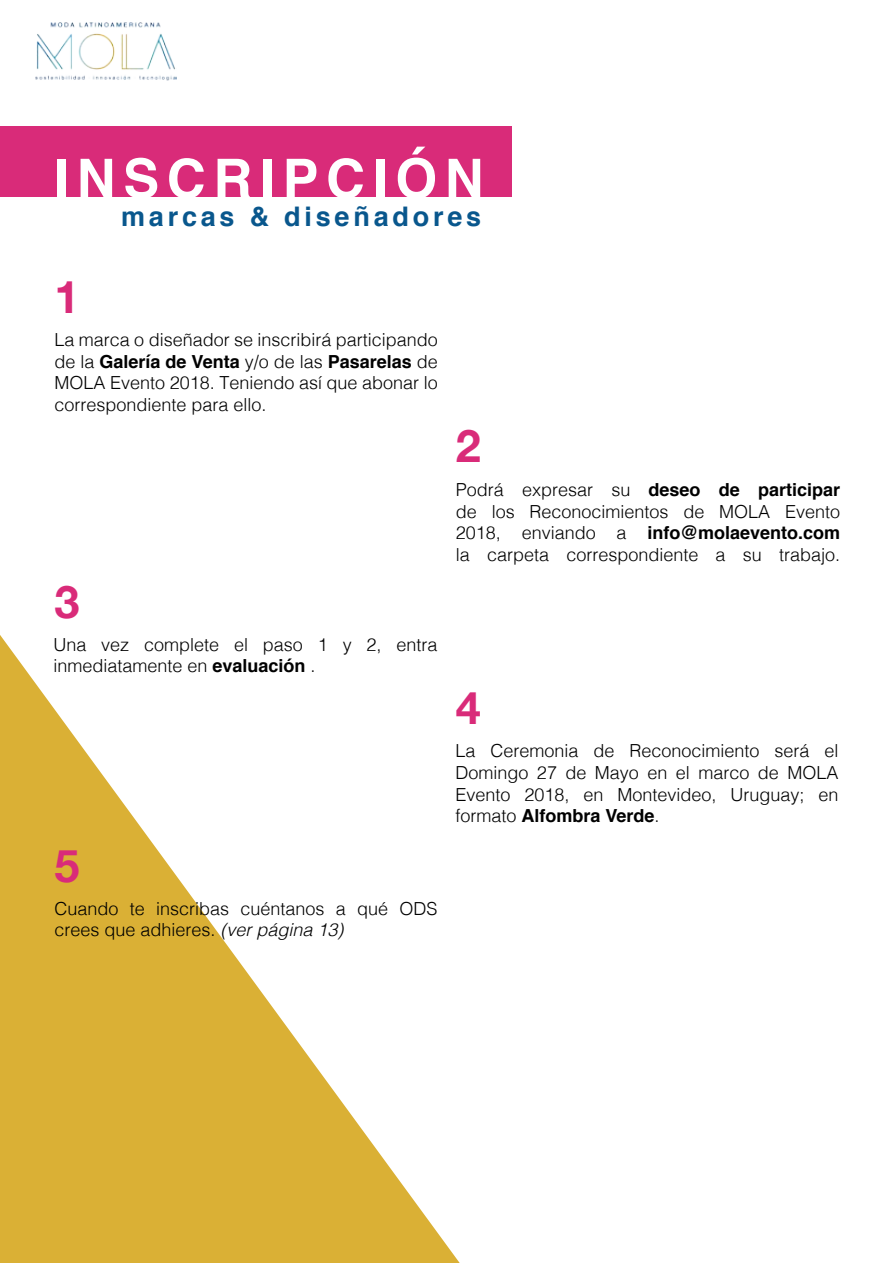
<style>
.page{position:relative;width:893px;height:1263px;background:#fff}
.page>*{position:absolute;margin:0;border:0;box-sizing:border-box;transform-origin:0 0}
.t1{font:700 54px "Helvetica";letter-spacing:.14em;color:#fff}
.t2{font:700 45px "Helvetica Neue";color:#d92b79}
.t3{font:700 27px "Helvetica";letter-spacing:.14em;color:#09578d}
.t4{font:300 18px/21.6px "Helvetica";color:#000;text-align:justify}
.s1{font-weight:700}
.s2{font-style:italic}
</style>
<div class="page">
<img style="left:35px;top:22px;width:141px;height:59px">
<div style="left:0;top:126px;width:511px;height:70px;background:#d92b79"></div>
<svg style="left:0;top:635px;width:460px;height:628px;fill:#dab035"></svg>
<hr style="left:892px;top:589px;width:1px;height:71px;background:#5abedc">
<h1 class="t1" style="left:54px;top:135px;width:431px">INSCRIPCIÓN</h1>
<h3 class="t3" style="left:121px;top:195px;width:361px">marcas &amp; diseñadores</h3>
<h2 class="t2" style="left:54px;top:261px;width:27px">1</h2>
<p class="t4" style="left:54px;top:328px;width:385px">La marca o diseñador se inscribirá participando de la <span class="s1">Galería de Venta</span> y/o de las <span class="s1">Pasarelas</span> de MOLA Evento 2018. Teniendo así que abonar lo correspondiente para ello.</p>
<h2 class="t2" style="left:54px;top:566px;width:27px">3</h2>
<p class="t4" style="left:53px;top:632px;width:386px">Una vez complete el paso 1 y 2, entra inmediatamente en <span class="s1">evaluación</span> .</p>
<h2 class="t2" style="left:54px;top:830px;width:27px">5</h2>
<p class="t4" style="left:54px;top:896px;width:384px">Cuando te inscribas cuéntanos a qué ODS crees que adhieres. <span class="s2">(ver página 13)</span></p>
<h2 class="t2" style="left:456px;top:411px;width:27px">2</h2>
<p class="t4" style="left:456px;top:478px;width:386px">Podrá expresar su <span class="s1">deseo de participar </span>de los Reconocimientos de MOLA Evento 2018, enviando a <span class="s1">info@molaevento.com </span>la carpeta correspondiente a su trabajo.</p>
<h2 class="t2" style="left:456px;top:673px;width:27px">4</h2>
<p class="t4" style="left:455px;top:739px;width:384px">La Ceremonia de Reconocimiento será el Domingo 27 de Mayo en el marco de MOLA Evento 2018, en Montevideo, Uruguay; en formato <span class="s1">Alfombra Verde</span>.</p>
</div>
